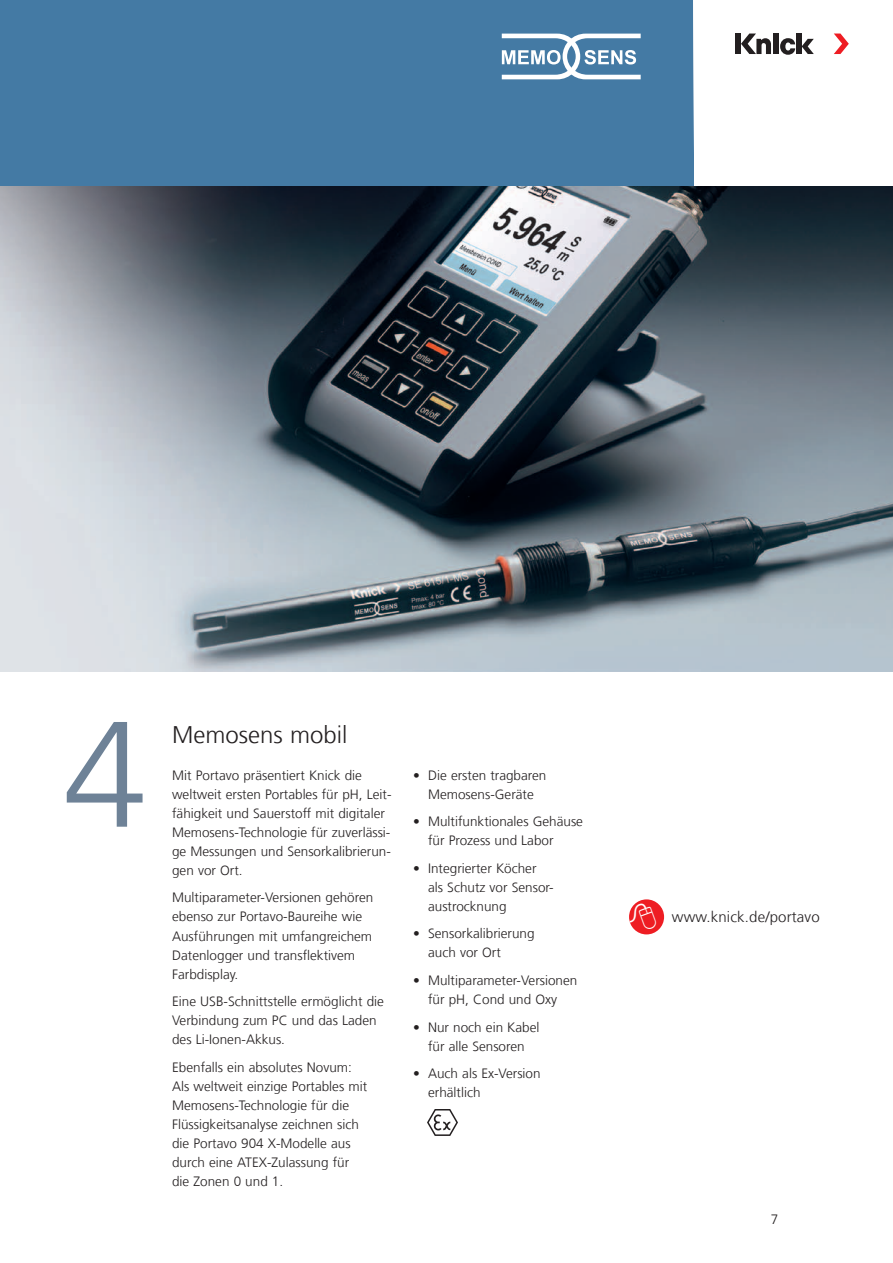
<style>
.page{position:relative;width:893px;height:1263px;background:#fff}
.page>*{position:absolute;margin:0;border:0;box-sizing:border-box;transform-origin:0 0}
.t1{font:300 150px "Frutiger LT Com";color:#6e8297}
.t2{font:300 24px "Frutiger LT Com";color:#231f20}
.t3{font:300 15px "Frutiger LT Com";letter-spacing:.01em;color:#231f20}
.t4{font:300 13.5px/19px "Frutiger LT Com";color:#231f20}
</style>
<div class="page">
<div style="left:0;top:0;width:693px;height:187px;background:#447aa4"></div>
<hr style="left:0;top:0;width:1px;height:187px;background:#231f20">
<div style="left:735px;top:34px;width:6px;height:20px;background:#231f20"></div>
<div style="left:796px;top:34px;width:6px;height:20px;background:#231f20"></div>
<svg style="left:802px;top:39px;width:12px;height:15px"></svg>
<svg style="left:834px;top:34px;width:15px;height:20px"></svg>
<svg style="left:741px;top:34px;width:54px;height:21px"></svg>
<img style="left:0;top:187px;width:893px;height:484px">
<img style="left:427px;top:1109px;width:30px;height:26px">
<div style="left:629px;top:899px;width:35px;height:35px;background:#ee1d23;border-radius:50%"></div>
<svg style="left:502px;top:34px;width:139px;height:45px"></svg>
<svg style="left:629px;top:900px;width:29px;height:35px"></svg>
<h1 class="t1" style="left:63px;top:688px;width:85px">4</h1>
<h2 class="t2" style="left:172px;top:720px;width:177px">Memosens mobil</h2>
<p class="t4" style="left:172px;top:765px;width:221px">Mit Portavo präsentiert Knick die weltweit ersten Portables für pH, Leit&shy;fähigkeit und Sauerstoff mit digitaler Memosens-Technologie für zuverlässi&shy;ge Messungen und Sensorkalibrierun&shy;gen vor Ort.</p>
<p class="t4" style="left:172px;top:888px;width:203px">Multiparameter-Versionen gehören ebenso zur Portavo-Baureihe wie<br>Ausführungen mit umfangreichem<br>Datenlogger und transflektivem<br>Farbdisplay.</p>
<p class="t4" style="left:172px;top:992px;width:213px">Eine USB-Schnittstelle ermöglicht die<br>Verbindung zum PC und das Laden des Li-Ionen-Akkus.</p>
<p class="t4" style="left:172px;top:1058px;width:197px">Ebenfalls ein absolutes Novum:<br>Als weltweit einzige Portables mit<br>Memosens-Technologie für die<br>Flüssigkeitsanalyse zeichnen sich die Portavo 904 X-Modelle aus durch eine ATEX-Zulassung für die Zonen 0 und 1.</p>
<p class="t4" style="left:413px;top:765px;width:135px;text-align:center">• Die ersten tragbaren<br>Memosens-Geräte</p>
<p class="t4" style="left:428px;top:812px;width:156px;text-indent:-15px">• Multifunktionales Gehäuse für Prozess und Labor</p>
<p class="t4" style="left:428px;top:859px;width:127px;text-indent:-15px">• Integrierter Köcher als Schutz vor Sensor&shy;austrocknung</p>
<p class="t4" style="left:428px;top:924px;width:108px;text-indent:-15px">• Sensorkalibrierung auch vor Ort</p>
<p class="t4" style="left:413px;top:971px;width:166px;text-align:center">• Multiparameter-Versionen für pH, Cond und Oxy</p>
<p class="t4" style="left:413px;top:1017px;width:128px;text-align:center">• Nur noch ein Kabel für alle Sensoren</p>
<p class="t4" style="left:428px;top:1064px;width:114px;text-indent:-15px">• Auch als Ex-Version erhältlich</p>
<p class="t3" style="left:672px;top:908px;width:149px">www.knick.de/portavo</p>
<p class="t4" style="left:771px;top:1210px;width:9px">7</p>
</div>
